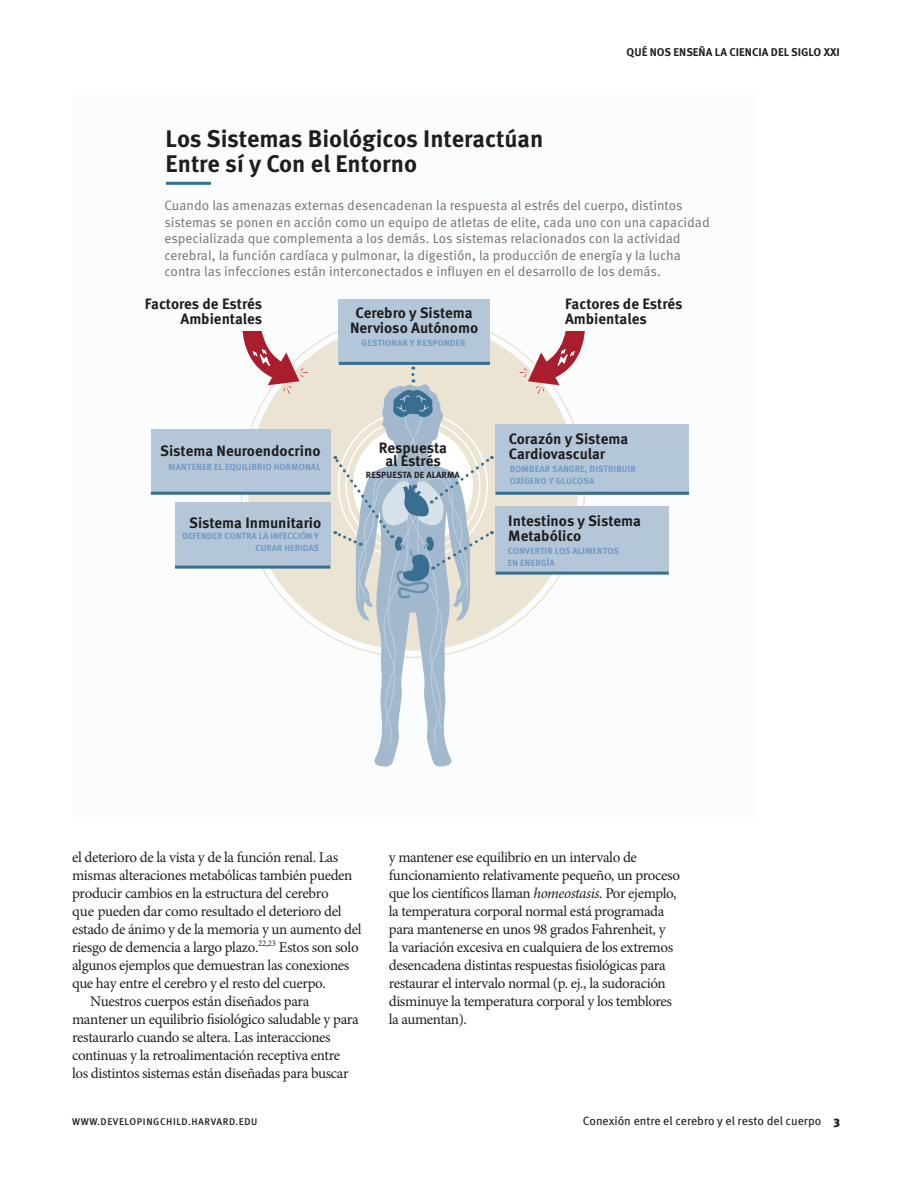
<style>
.page{position:relative;width:912px;height:1188px;background:#fff}
.page>*{position:absolute;margin:0;border:0;box-sizing:border-box;transform-origin:0 0}
.t1{font:700 24px/25.5px "Meta Pro";color:#201d1e}
.intro_text{font:15px/18px "Minion Pro";letter-spacing:-.025em;color:#231f20}
.t2{font:700 15px/15px "Meta Pro";letter-spacing:-.005em;color:#201d1e}
.t3{font:13.5px/16.5px "Meta Pro Norm";color:#767071}
.footer_right{font:12px "Meta Pro";color:#231f20}
.header_right{font:700 11.25px "Meta Pro";color:#231f20}
.footer_right-2{font:500 9.75px "Meta Pro";letter-spacing:.06em;color:#231f20}
.t4{font:700 9px/12px "Meta Pro";letter-spacing:.01em;color:#719ac7}
.t5{font:700 9px "Meta Pro";letter-spacing:.01em;color:#231f20}
.s1{font-style:italic}
.s2{font-weight:900}
</style>
<div class="page">
<div style="left:72px;top:94px;width:682px;height:728px;background:#fafcfd"></div>
<div style="left:248px;top:321px;width:330px;height:330px;background:#ece4d2;border-radius:50%"></div>
<svg style="left:374px;top:747px;width:78px;height:20px"></svg>
<hr style="left:166px;top:182px;width:45px;height:3px;background:#386e8f">
<div style="left:338px;top:300px;width:151px;height:63px;background:#b4c7d8"></div>
<hr style="left:339px;top:362px;width:151px;height:3px;background:#386e8f">
<div style="left:151px;top:430px;width:179px;height:63px;background:#b4c7d8"></div>
<hr style="left:151px;top:492px;width:179px;height:3px;background:#386e8f">
<div style="left:495px;top:507px;width:173px;height:65px;background:#b4c7d8"></div>
<hr style="left:495px;top:572px;width:173px;height:3px;background:#386e8f">
<div style="left:495px;top:424px;width:193px;height:70px;background:#b4c7d8"></div>
<hr style="left:495px;top:492px;width:194px;height:3px;background:#386e8f">
<div style="left:175px;top:502px;width:155px;height:63px;background:#b4c7d8"></div>
<hr style="left:175px;top:566px;width:155px;height:3px;background:#386e8f">
<svg style="left:242px;top:331px;width:66px;height:63px"></svg>
<svg style="left:519px;top:331px;width:65px;height:63px"></svg>
<svg style="left:332px;top:367px;width:161px;height:380px"></svg>
<p class="t1" style="left:166px;top:124px;width:379px">Los Sistemas Biológicos Interactúan<br>Entre sí y Con el Entorno</p>
<p class="header_right" style="left:626px;top:44px;width:215px">QUÉ NOS ENSEÑA LA CIENCIA DEL SIGLO XXI</p>
<p class="t3" style="left:164px;top:196px;width:546px">Cuando las amenazas externas desencadenan la respuesta al estrés del cuerpo, distintos sistemas se ponen en acción como un equipo de atletas de elite, cada uno con una capacidad especializada que complementa a los demás. Los sistemas relacionados con la actividad cerebral, la función cardíaca y pulmonar, la digestión, la producción de energía y la lucha contra las infecciones están interconectados e influyen en el desarrollo de los demás.</p>
<p class="t2" style="left:145px;top:295px;width:119px;text-align:right">Factores de Estrés<br>Ambientales</p>
<p class="t2" style="left:565px;top:295px;width:119px">Factores de Estrés<br>Ambientales</p>
<p class="t2" style="left:350px;top:305px;width:130px;text-align:center">Cerebro y Sistema<br>Nervioso Autónomo</p>
<p class="t4" style="left:361px;top:336px;width:105px">GESTIONAR Y RESPONDER</p>
<p class="t2" style="left:160px;top:442px;width:162px">Sistema Neuroendocrino</p>
<p class="t4" style="left:168px;top:460px;width:154px">MANTENER EL EQUILIBRIO HORMONAL</p>
<p class="t2" style="left:189px;top:514px;width:134px">Sistema Inmunitario</p>
<p class="t4" style="left:182px;top:529px;width:138px;text-align:right">DEFENDER CONTRA LA INFECCIÓN Y<br>CURAR HERIDAS</p>
<p class="t2" style="left:379px;top:439px;width:70px">Respuesta</p>
<p class="t2" style="left:385px;top:453px;width:57px">al Estrés</p>
<p class="t5" style="left:366px;top:468px;width:95px">RESPUESTA DE ALARMA</p>
<p class="t2" style="left:508px;top:430px;width:121px">Corazón y Sistema<br>Cardiovascular</p>
<p class="t4" style="left:509px;top:462px;width:128px">BOMBEAR SANGRE, DISTRIBUIR<br>OXÍGENO Y GLUCOSA</p>
<p class="t2" style="left:508px;top:512px;width:134px">Intestinos y Sistema<br>Metabólico</p>
<p class="t4" style="left:507px;top:544px;width:113px">CONVERTIR LOS ALIMENTOS</p>
<p class="t4" style="left:507px;top:556px;width:48px">EN ENERGÍA</p>
<p class="intro_text" style="left:72px;top:849px;width:291px">el deterioro de la vista y de la función renal. Las mismas alteraciones metabólicas también pueden producir cambios en la estructura del cerebro<br>que pueden dar como resultado el deterioro del estado de ánimo y de la memoria y un aumento del riesgo de demencia a largo plazo.<sup>22,23</sup> Estos son solo algunos ejemplos que demuestran las conexiones que hay entre el cerebro y el resto del cuerpo.</p>
<p class="intro_text" style="left:72px;top:993px;width:288px;text-indent:18px">Nuestros cuerpos están diseñados para mantener un equilibrio fisiológico saludable y para restaurarlo cuando se altera. Las interacciones continuas y la retroalimentación receptiva entre los distintos sistemas están diseñadas para buscar</p>
<p class="intro_text" style="left:388px;top:849px;width:293px">y mantener ese equilibrio en un intervalo de funcionamiento relativamente pequeño, un proceso que los científicos llaman <span class="s1">homeostasis</span>. Por ejemplo, la temperatura corporal normal está programada para mantenerse en unos 98 grados Fahrenheit, y<br>la variación excesiva en cualquiera de los extremos desencadena distintas respuestas fisiológicas para restaurar el intervalo normal (p. ej., la sudoración disminuye la temperatura corporal y los temblores la aumentan).</p>
<p class="footer_right-2" style="left:72px;top:1114px;width:187px">WWW.DEVELOPINGCHILD.HARVARD.EDU</p>
<p class="footer_right" style="left:582px;top:1112px;width:258px">Conexión entre el cerebro y el resto del cuerpo <span class="s2">3</span></p>
</div>
